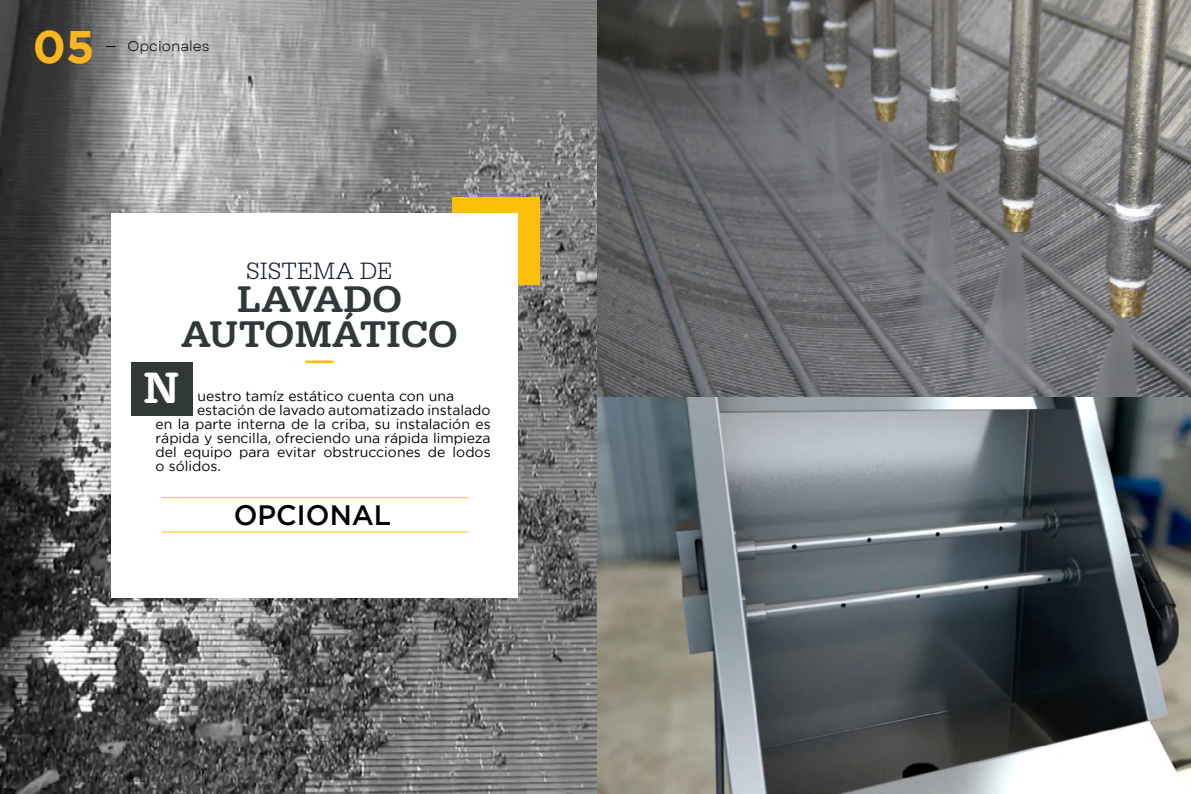
<style>
.page{position:relative;width:1191px;height:794px;background:#fff}
.page>*{position:absolute;margin:0;border:0;box-sizing:border-box;transform-origin:0 0}
.t1{font:700 45.5px "Gotham";color:#fab61e}
.t2{font:500 45.5px "FP Typewriter DEMO";color:#fff}
.t3{font:500 38.5px/35px "FP Typewriter DEMO";color:#303839;text-align:center}
.t4{font:500 28px "Gotham";color:#020203}
.t5{font:300 24.5px "FP Typewriter DEMO";color:#191f3a}
.t6{font:14px "Gotham";color:#000}
.t7{font:14px "Garet";color:#020203}
</style>
<div class="page">
<img style="left:0;top:0;width:1191px;height:794px">
<div style="left:452px;top:197px;width:88px;height:87px;background:#fcc00c"></div>
<div style="left:112px;top:213px;width:406px;height:385px;background:#fff"></div>
<hr style="left:305px;top:360px;width:28px;height:3px;background:#fcc00c">
<div style="left:131px;top:362px;width:62px;height:54px;background:#313838"></div>
<hr style="left:161px;top:497px;width:307px;height:1px;background:#fcc00c">
<hr style="left:161px;top:531px;width:307px;height:1px;background:#fcc00c">
<h1 class="t1" style="left:33px;top:21px;width:63px">05</h1>
<p class="t7" style="left:127px;top:38px;width:83px">Opcionales</p>
<h3 class="t5" style="left:246px;top:257px;width:148px">SISTEMA DE</h3>
<h2 class="t3" style="left:181px;top:282px;width:278px">LAVADO<br>AUTOMÁTICO</h2>
<h1 class="t2" style="left:143px;top:361px;width:38px">N</h1>
<p class="t6" style="left:197px;top:388px;width:258px">uestro tamíz estático cuenta con una</p>
<p class="t6" style="left:197px;top:402px;width:295px">estación de lavado automatizado instalado</p>
<p class="t6" style="left:155px;top:416px;width:336px">en la parte interna de la criba, su instalación es</p>
<p class="t6" style="left:155px;top:430px;width:336px">rápida y sencilla, ofreciendo una rápida limpieza</p>
<p class="t6" style="left:155px;top:444px;width:336px">del equipo para evitar obstrucciones de lodos</p>
<p class="t6" style="left:155px;top:458px;width:67px">o sólidos.</p>
<h3 class="t4" style="left:234px;top:499px;width:159px">OPCIONAL</h3>
</div>
